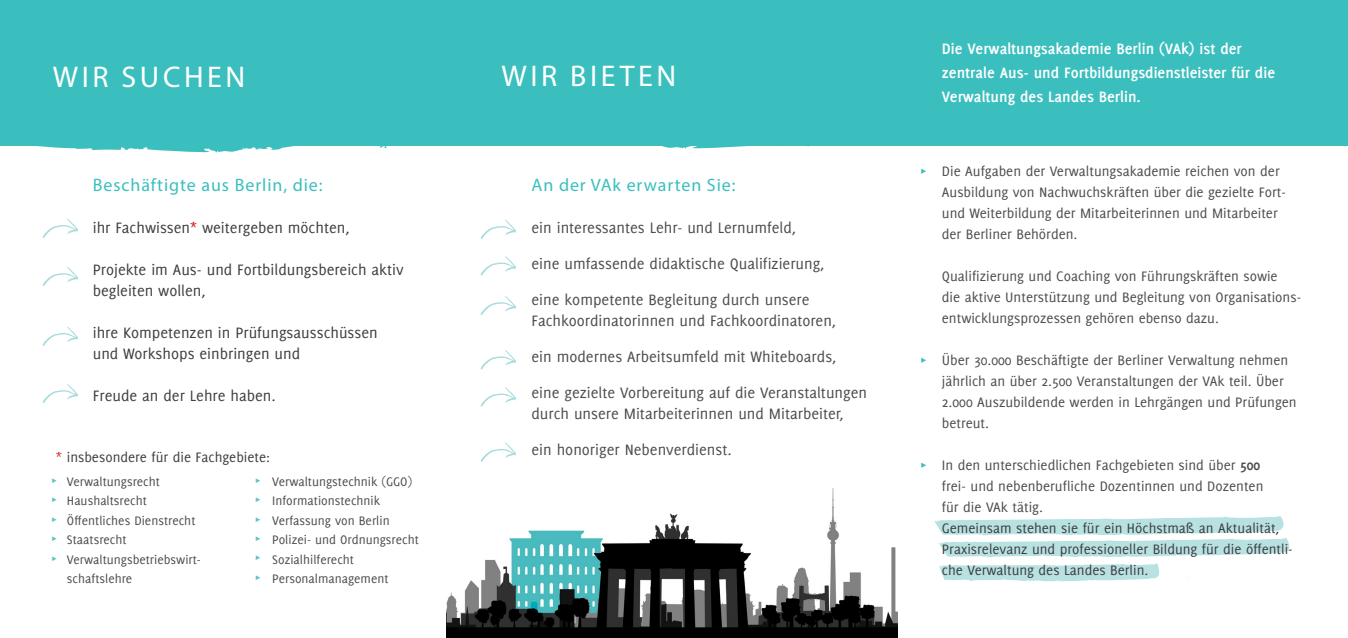
<style>
.page{position:relative;width:1348px;height:638px;background:#fff}
.page>*{position:absolute;margin:0;border:0;box-sizing:border-box;transform-origin:0 0}
.t1{font:30px "Myriad Pro";letter-spacing:.12em;color:#fff}
.t2{font:18px "Myriad Pro";letter-spacing:.05em;color:#3bbfbe}
.t3{font:16.5px/21px "Delicious";color:#4e4b4a}
.t4{font:16.5px/21px "Delicious";color:#3e3d3f}
.t5{font:700 16.5px "Delicious";color:#fff}
.t6{font:15px/21px "Delicious";color:#4e4b4a}
.t7{font:15px/21px "Delicious";color:#3e3d3f}
.t8{font:15px "Delicious";color:#3e3e3f}
.t9{font:15px "Delicious";color:#3bbfbe}
.t10{font:13.5px/19.5px "Delicious";color:#4e4b4a}
.t11{font:700 13.5px "Delicious";color:#5ac5c4}
.s1{color:#d1232a}
.s2{color:#d53f33}
.s3{font-weight:700}
.s4{color:#4e4b4a}
</style>
<div class="page">
<svg style="left:43px;top:218px;width:35px;height:20px"></svg>
<svg style="left:43px;top:267px;width:35px;height:19px"></svg>
<svg style="left:43px;top:326px;width:35px;height:20px"></svg>
<svg style="left:43px;top:383px;width:35px;height:20px"></svg>
<svg style="left:480px;top:219px;width:36px;height:20px"></svg>
<svg style="left:480px;top:256px;width:36px;height:20px"></svg>
<svg style="left:480px;top:296px;width:36px;height:19px"></svg>
<svg style="left:480px;top:350px;width:36px;height:20px"></svg>
<svg style="left:480px;top:387px;width:36px;height:20px"></svg>
<img style="left:446px;top:488px;width:451px;height:149px">
<svg style="left:0;top:145px;width:903px;height:8px"></svg>
<div style="left:0;top:0;width:897px;height:145px;background:#3bbfbe"></div>
<svg style="left:934px;top:516px;width:356px;height:41px"></svg>
<svg style="left:939px;top:563px;width:221px;height:18px;background:#c4e6e7"></svg>
<div style="left:897px;top:0;width:451px;height:145px;background:#3bbfbe"></div>
<svg style="left:480px;top:442px;width:36px;height:20px"></svg>
<img style="left:446px;top:637px;width:451px;height:1px">
<p class="t1" style="left:53px;top:58px;width:194px">WIR SUCHEN</p>
<p class="t1" style="left:501px;top:58px;width:176px">WIR BIETEN</p>
<p class="t2" style="left:93px;top:174px;width:231px">Beschäftigte aus Berlin, die:</p>
<p class="t4" style="left:93px;top:217px;width:258px">ihr Fachwissen<span class="s1">*</span> weitergeben möchten,</p>
<p class="t4" style="left:93px;top:259px;width:312px">Projekte im Aus- und Fortbildungsbereich aktiv begleiten wollen,</p>
<p class="t4" style="left:93px;top:322px;width:286px">ihre Kompetenzen in Prüfungsausschüssen und Workshops einbringen und</p>
<p class="t4" style="left:93px;top:385px;width:184px">Freude an der Lehre haben.</p>
<p class="t8" style="left:56px;top:449px;width:216px"><span class="s2">*</span> insbesondere für die Fachgebiete:</p>
<p class="t11" style="left:52px;top:472px;width:7px">π</p>
<p class="t11" style="left:52px;top:492px;width:7px">π</p>
<p class="t11" style="left:52px;top:511px;width:7px">π</p>
<p class="t11" style="left:52px;top:531px;width:7px">π</p>
<p class="t11" style="left:52px;top:550px;width:7px">π</p>
<p class="t10" style="left:67px;top:471px;width:94px">Verwaltungsrecht</p>
<p class="t10" style="left:67px;top:491px;width:81px">Haushaltsrecht</p>
<p class="t10" style="left:67px;top:510px;width:130px">Öffentliches Dienstrecht</p>
<p class="t10" style="left:67px;top:530px;width:61px">Staatsrecht</p>
<p class="t10" style="left:67px;top:549px;width:136px">Verwaltungsbetriebswirt&shy;schaftslehre</p>
<p class="t11" style="left:255px;top:472px;width:7px">π</p>
<p class="t11" style="left:255px;top:492px;width:7px">π</p>
<p class="t11" style="left:255px;top:511px;width:7px">π</p>
<p class="t11" style="left:255px;top:531px;width:7px">π</p>
<p class="t11" style="left:255px;top:550px;width:7px">π</p>
<p class="t11" style="left:255px;top:570px;width:7px">π</p>
<p class="t10" style="left:272px;top:471px;width:142px">Verwaltungstechnik (GGO)</p>
<p class="t10" style="left:272px;top:491px;width:109px">Informationstechnik</p>
<p class="t10" style="left:272px;top:510px;width:119px">Verfassung von Berlin</p>
<p class="t10" style="left:272px;top:530px;width:148px">Polizei- und Ordnungsrecht</p>
<p class="t10" style="left:272px;top:549px;width:83px">Sozialhilferecht</p>
<p class="t10" style="left:272px;top:569px;width:118px">Personalmanagement</p>
<p class="t2" style="left:531px;top:174px;width:205px">An der VAk erwarten Sie:</p>
<p class="t3" style="left:531px;top:217px;width:266px">ein interessantes Lehr- und Lernumfeld,</p>
<p class="t3" style="left:531px;top:253px;width:294px">eine umfassende didaktische Qualifizierung,</p>
<p class="t3" style="left:531px;top:289px;width:306px">eine kompetente Begleitung durch unsere<br>Fachkoordinatorinnen und Fachkoordinatoren,</p>
<p class="t3" style="left:531px;top:346px;width:306px">ein modernes Arbeitsumfeld mit Whiteboards,</p>
<p class="t3" style="left:531px;top:382px;width:337px">eine gezielte Vorbereitung auf die Veranstaltungen durch unsere Mitarbeiterinnen und Mitarbeiter,</p>
<p class="t3" style="left:531px;top:439px;width:202px">ein honoriger Nebenverdienst.</p>
<p class="t5" style="left:942px;top:39px;width:301px">Die Verwaltungsakademie Berlin (VAk) ist der</p>
<p class="t5" style="left:942px;top:63px;width:335px">zentrale Aus- und Fortbildungsdienstleister für die</p>
<p class="t5" style="left:942px;top:87px;width:200px">Verwaltung des Landes Berlin.</p>
<p class="t9" style="left:921px;top:163px;width:8px">π</p>
<p class="t9" style="left:921px;top:352px;width:8px">π</p>
<p class="t9" style="left:921px;top:457px;width:8px">π</p>
<p class="t6" style="left:942px;top:160px;width:346px">Die Aufgaben der Verwaltungsakademie reichen von der Ausbildung von Nachwuchskräften über die gezielte Fort&shy;und Weiterbildung der Mitarbeiterinnen und Mitarbeiter der Berliner Behörden.</p>
<p class="t6" style="left:942px;top:265px;width:361px">Qualifizierung und Coaching von Führungskräften sowie<br>die aktive Unterstützung und Begleitung von Organisations&shy;entwicklungsprozessen gehören ebenso dazu.</p>
<p class="t6" style="left:942px;top:349px;width:356px">Über 30.000 Beschäftigte der Berliner Verwaltung nehmen jährlich an über 2.500 Veranstaltungen der VAk teil. Über 2.000 Auszubildende werden in Lehrgängen und Prüfungen betreut.</p>
<p class="t6" style="left:942px;top:454px;width:320px">In den unterschiedlichen Fachgebieten sind über <span class="s3">500</span></p>
<p class="t6" style="left:942px;top:475px;width:323px">frei- und nebenberufliche Dozentinnen und Dozenten</p>
<p class="t7" style="left:942px;top:496px;width:352px"><span class="s4">für die VAk tätig.<br></span>Gemeinsam stehen sie für ein Höchstmaß an Aktualität, Praxisrelevanz und professioneller Bildung für die öffentli&shy;che Verwaltung des Landes Berlin.</p>
</div>
